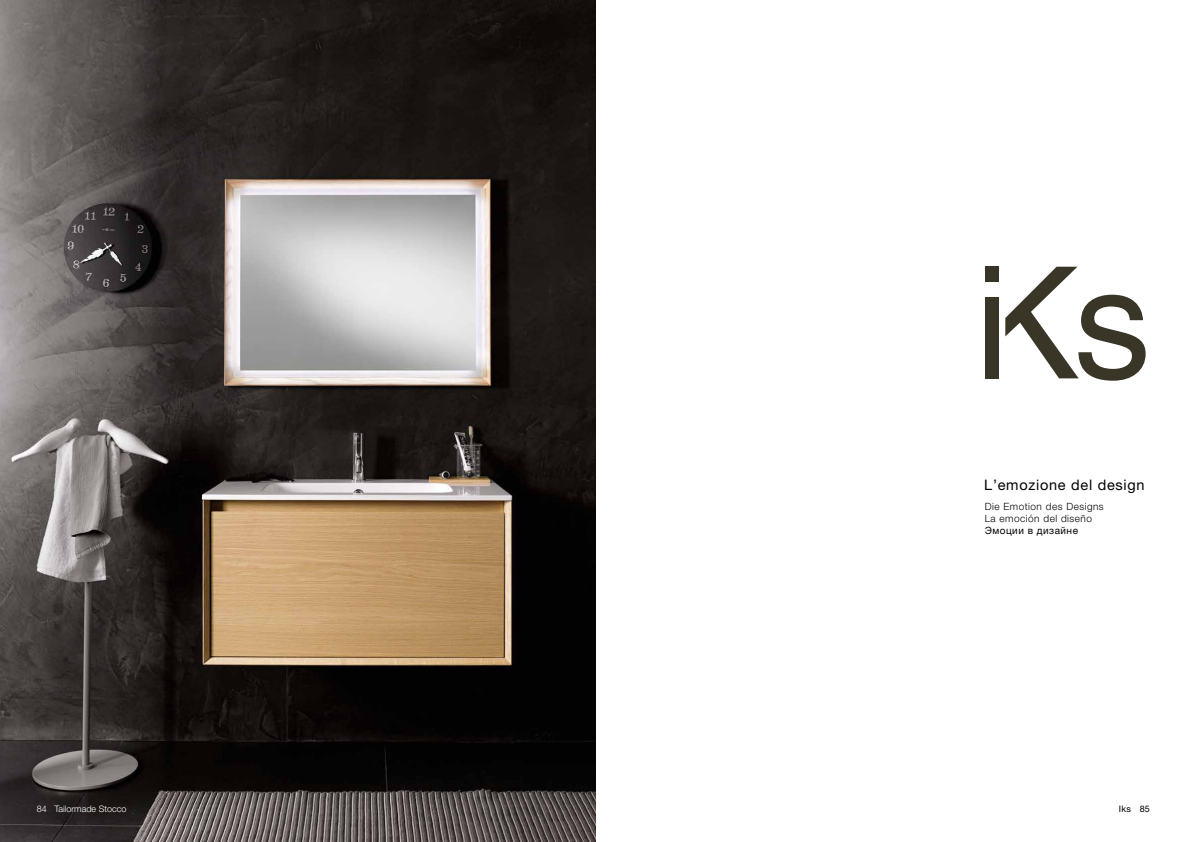
<style>
.page{position:relative;width:1191px;height:842px;background:#fff}
.page>*{position:absolute;margin:0;border:0;box-sizing:border-box;transform-origin:0 0}
.t1{font:14.5px "Helvetica Neue";letter-spacing:.05em;color:#000}
.t2{font:300 10px/12px "Helvetica Neue";letter-spacing:.05em;color:#000}
.t3{font:10px "Helvetica Neue LTW1 G";letter-spacing:.05em;color:#000}
.t4{font:300 9px "Helvetica Neue";color:#fff}
.t5{font:9px "Helvetica Neue";color:#000}
</style>
<div class="page">
<img style="left:0;top:0;width:595px;height:842px">
<div style="left:985px;top:297px;width:13px;height:81px;background:#3a3627"></div>
<div style="left:985px;top:267px;width:13px;height:15px;background:#3a3627"></div>
<svg style="left:1005px;top:267px;width:140px;height:114px"></svg>
<h1 class="t1" style="left:984px;top:476px;width:162px">L’emozione del design</h1>
<p class="t2" style="left:984px;top:501px;width:120px">Die Emotion des Designs<br>La emoción del diseño</p>
<p class="t3" style="left:984px;top:525px;width:95px">Эмоции в дизайне</p>
<p class="t4" style="left:37px;top:804px;width:91px">84 Tailormade Stocco</p>
<p class="t5" style="left:1118px;top:804px;width:33px">Iks 85</p>
</div>
